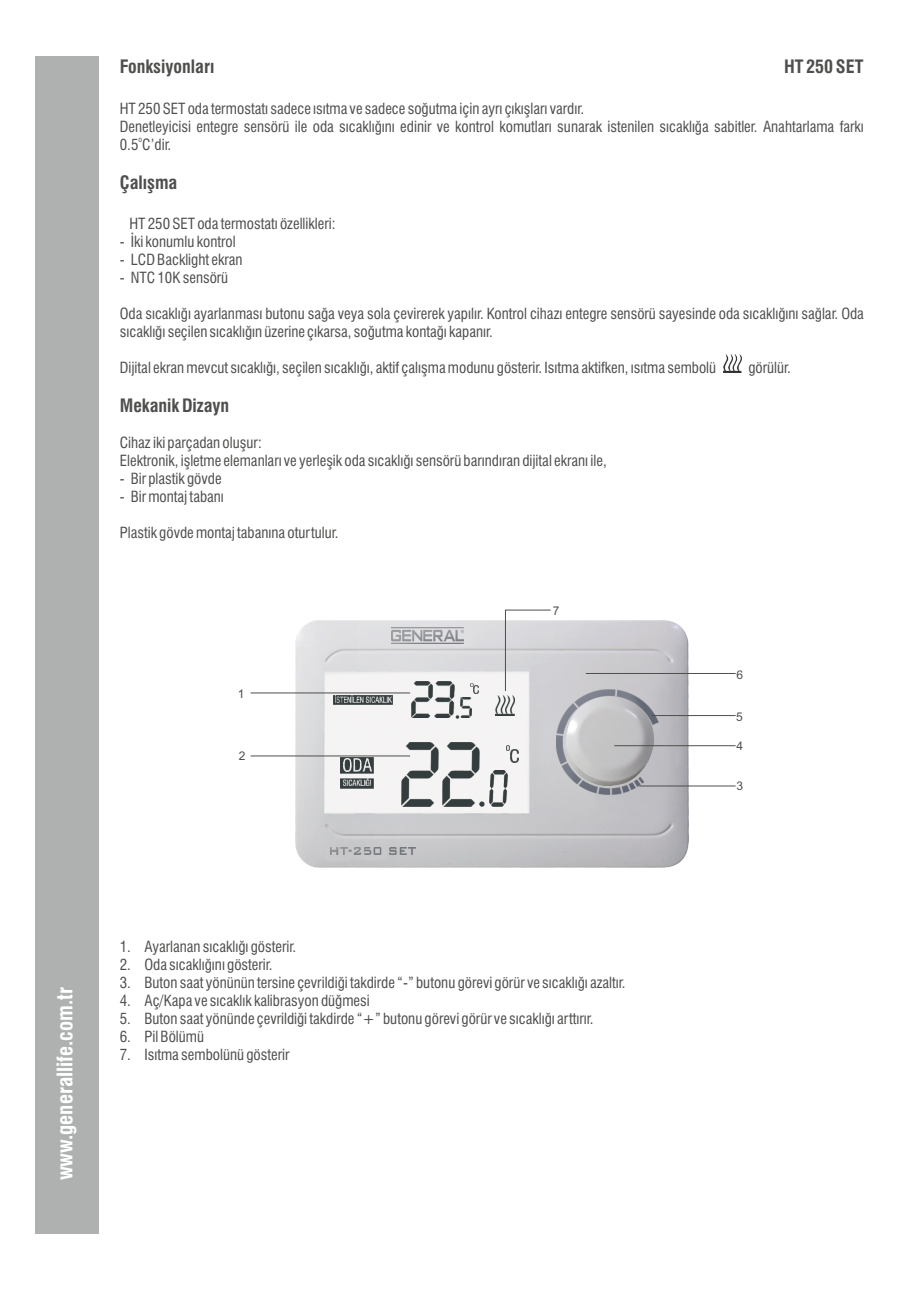
<style>
.page{position:relative;width:920px;height:1290px;background:#fff}
.page>*{position:absolute;margin:0;border:0;box-sizing:border-box;transform-origin:0 0}
.t1{font:700 condensed 21px "Swiss 721 BT";color:#fff}
.t2{font:700 condensed 18px "Swiss 721 BT";color:#4e4e4d}
.t3{font:condensed 15px/18px "Swiss 721 BT";color:#4e4e4d}
.t4{font:12px "Arial";color:#4e4e4d}
.t5{font:condensed 7.5px "Swiss 721 BT";color:#4e4e4d}
</style>
<div class="page">
<img style="left:295px;top:620px;width:393px;height:247px">
<img style="left:391px;top:627px;width:72px;height:17px">
<img style="left:330px;top:848px;width:86px;height:6px">
<div style="left:325px;top:672px;width:204px;height:142px;background:#f5f3f3"></div>
<img style="left:333px;top:695px;width:59px;height:10px">
<img style="left:341px;top:757px;width:32px;height:16px">
<img style="left:341px;top:778px;width:32px;height:10px">
<img style="left:335px;top:695px;width:56px;height:7px">
<img style="left:343px;top:779px;width:27px;height:7px">
<img style="left:343px;top:758px;width:28px;height:14px">
<img style="left:489px;top:771px;width:19px;height:35px">
<svg style="left:480px;top:801px;width:4px;height:5px"></svg>
<img style="left:443px;top:743px;width:37px;height:63px">
<img style="left:401px;top:743px;width:37px;height:63px">
<img style="left:460px;top:698px;width:12px;height:20px">
<img style="left:434px;top:682px;width:21px;height:36px">
<img style="left:411px;top:682px;width:21px;height:36px">
<svg style="left:471px;top:683px;width:7px;height:10px"></svg>
<svg style="left:506px;top:745px;width:13px;height:18px"></svg>
<img style="left:495px;top:696px;width:20px;height:20px">
<img style="left:556px;top:689px;width:102px;height:105px">
<div style="left:35px;top:56px;width:64px;height:1178px;background:#afb0b0"></div>
<hr style="left:251px;top:692px;width:159px;height:1px;background:#4e4e4d">
<hr style="left:251px;top:755px;width:159px;height:1px;background:#4e4e4d">
<hr style="left:652px;top:715px;width:84px;height:1px;background:#4e4e4d">
<hr style="left:614px;top:745px;width:122px;height:1px;background:#4e4e4d">
<hr style="left:639px;top:785px;width:97px;height:1px;background:#4e4e4d">
<img style="left:723px;top:355px;width:18px;height:18px">
<svg style="left:505px;top:609px;width:46px;height:83px"></svg>
<hr style="left:586px;top:673px;width:150px;height:1px;background:#4e4e4d">
<p class="t2" style="left:120px;top:60px;width:96px">Fonksiyonları</p>
<p class="t2" style="left:784px;top:60px;width:81px">HT 250 SET</p>
<p class="t3" style="left:120px;top:101px;width:746px">HT 250 SET oda termostatı sadece ısıtma ve sadece soğutma için ayrı çıkışları vardır.<br>Denetleyicisi entegre sensörü ile oda sıcaklığını edinir ve kontrol komutları sunarak istenilen sıcaklığa sabitler. Anahtarlama farkı</p>
<p class="t5" style="left:138px;top:136px;width:5px">o</p>
<p class="t3" style="left:120px;top:137px;width:53px">0.5 C’dir.</p>
<p class="t2" style="left:120px;top:175px;width:59px">Çalışma</p>
<p class="t3" style="left:130px;top:216px;width:208px">HT 250 SET oda termostatı özellikleri:</p>
<p class="t3" style="left:120px;top:234px;width:117px">- İki konumlu kontrol</p>
<p class="t3" style="left:120px;top:252px;width:124px">- LCD Backlight ekran</p>
<p class="t3" style="left:120px;top:270px;width:110px">- NTC 10K sensörü</p>
<p class="t3" style="left:120px;top:306px;width:746px">Oda sıcaklığı ayarlanması butonu sağa veya sola çevirerek yapılır. Kontrol cihazı entegre sensörü sayesinde oda sıcaklığını sağlar. Oda sıcaklığı seçilen sıcaklığın üzerine çıkarsa, soğutma kontağı kapanır.</p>
<p class="t3" style="left:120px;top:360px;width:598px">Dijital ekran mevcut sıcaklığı, seçilen sıcaklığı, aktif çalışma modunu gösterir. Isıtma aktifken, ısıtma sembolü</p>
<p class="t3" style="left:748px;top:360px;width:44px">görülür.</p>
<p class="t2" style="left:120px;top:398px;width:111px">Mekanik Dizayn</p>
<p class="t3" style="left:120px;top:435px;width:488px">Cihaz iki parçadan oluşur:<br>Elektronik, işletme elemanları ve yerleşik oda sıcaklığı sensörü barındıran dijital ekranı ile,</p>
<p class="t3" style="left:120px;top:471px;width:103px">- Bir plastik gövde</p>
<p class="t3" style="left:120px;top:489px;width:106px">- Bir montaj tabanı</p>
<p class="t3" style="left:120px;top:525px;width:220px">Plastik gövde montaj tabanına oturtulur.</p>
<p class="t4" style="left:238px;top:690px;width:8px">1</p>
<p class="t4" style="left:239px;top:751px;width:8px">2</p>
<p class="t4" style="left:553px;top:607px;width:8px">7</p>
<p class="t4" style="left:736px;top:670px;width:8px">6</p>
<p class="t4" style="left:736px;top:712px;width:8px">5</p>
<p class="t4" style="left:736px;top:741px;width:8px">4</p>
<p class="t4" style="left:736px;top:782px;width:8px">3</p>
<h1 class="t1" style="left:57px;top:1180px;width:194px;rotate:-90deg">www.generallife.com.tr</h1>
<p class="t3" style="left:120px;top:939px;width:178px">1. Ayarlanan sıcaklığı gösterir.</p>
<p class="t3" style="left:120px;top:957px;width:154px">2. Oda sıcaklığını gösterir.</p>
<p class="t3" style="left:120px;top:975px;width:507px">3. Buton saat yönünün tersine çevrildiği takdirde “-” butonu görevi görür ve sıcaklığı azaltır.</p>
<p class="t3" style="left:120px;top:993px;width:252px">4. Aç/Kapa ve sıcaklık kalibrasyon düğmesi</p>
<p class="t3" style="left:120px;top:1011px;width:475px">5. Buton saat yönünde çevrildiği takdirde “+” butonu görevi görür ve sıcaklığı arttırır.</p>
<p class="t3" style="left:120px;top:1029px;width:86px">6. Pil Bölümü</p>
<p class="t3" style="left:120px;top:1047px;width:171px">7. Isıtma sembolünü gösterir</p>
</div>
